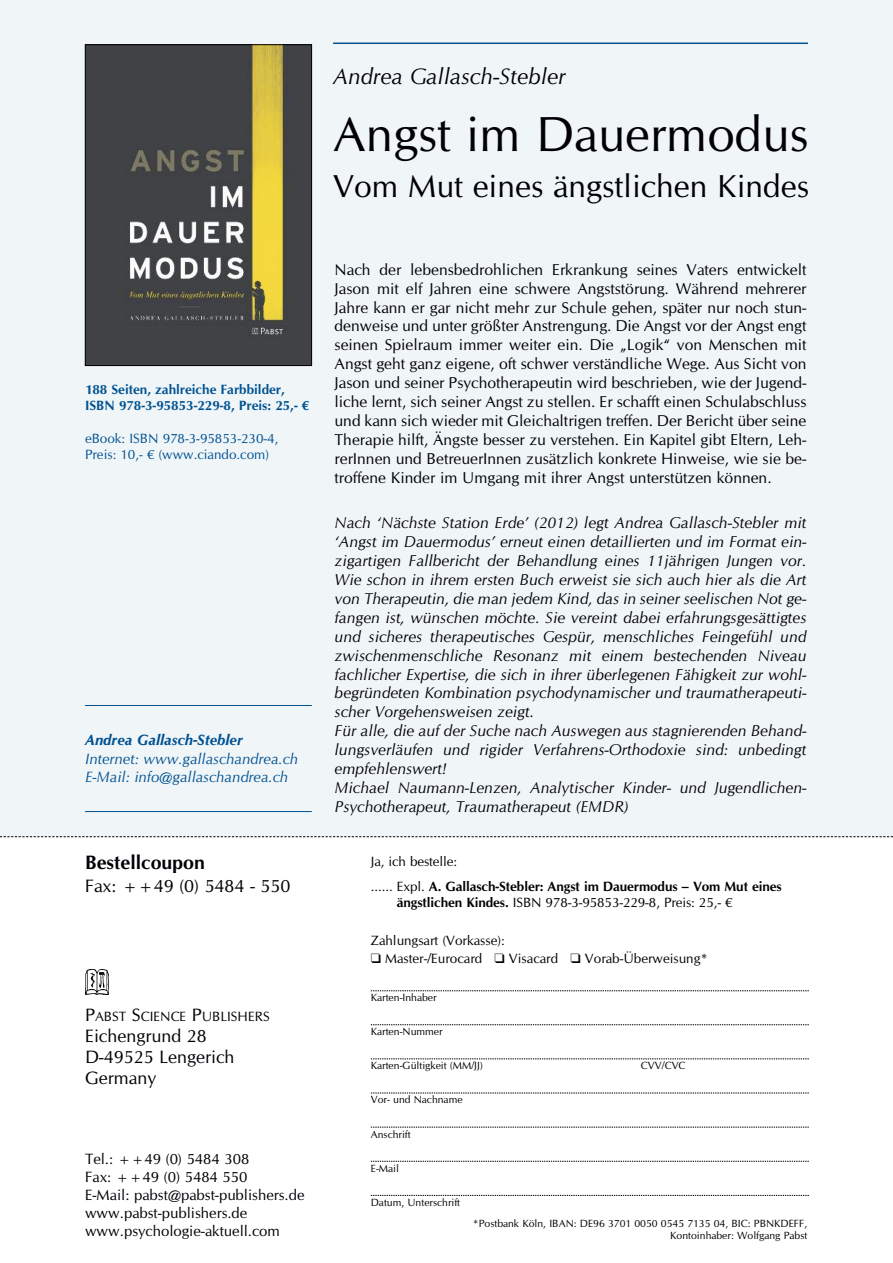
<style>
.page{position:relative;width:893px;height:1263px;background:#fff}
.page>*{position:absolute;margin:0;border:0;box-sizing:border-box;transform-origin:0 0}
.t1{font:49.5px "CG Omega";color:#000006}
.t2{font:31.95px "CG Omega";color:#000006}
.t3{font:italic 22.5px "CG Omega";color:#000006}
.t4{font:700 19.5px "CG Omega";color:#000006}
.t5{font:18px/21px "CG Omega";color:#000006}
.t6{font:italic 15.75px/18.9px "CG Omega";color:#000006}
.t7{font:15.75px/18.9px "CG Omega";color:#000006;text-align:justify}
.t8{font:15px/18px "CG Omega";color:#000006}
.t9{font:italic 15px/18px "CG Omega";color:#005291}
.t10{font:italic 700 15px "CG Omega";color:#005291}
.t11{font:13.5px "CG Omega";color:#000006}
.t12{font:700 13.5px/25.2px "CG Omega";letter-spacing:-.005em;color:#000006}
.t13{font:700 13.5px/16.2px "CG Omega";color:#005291}
.t14{font:13.5px/16.2px "CG Omega";color:#005291}
.t15{font:10.5px/12.6px "CG Omega";color:#000006;text-align:right}
.s1{font-size:18px}
.s2{font-weight:400}
.s3{font-weight:700}
</style>
<div class="page">
<div style="left:0;top:0;width:893px;height:836px;background:#f0f5f8"></div>
<img style="left:87px;top:46px;width:223px;height:318px">
<div style="left:85px;top:44px;width:227px;height:322px;border:1px solid #000006"></div>
<img style="left:86px;top:970px;width:23px;height:25px">
<svg style="left:0;top:836px;width:893px;height:1px"></svg>
<svg style="left:371px;top:990px;width:438px;height:1px"></svg>
<svg style="left:371px;top:1024px;width:438px;height:1px"></svg>
<svg style="left:371px;top:1058px;width:438px;height:1px"></svg>
<svg style="left:371px;top:1093px;width:438px;height:1px"></svg>
<svg style="left:371px;top:1127px;width:438px;height:1px"></svg>
<svg style="left:371px;top:1161px;width:438px;height:1px"></svg>
<svg style="left:371px;top:1195px;width:438px;height:1px"></svg>
<hr style="left:85px;top:705px;width:227px;height:1px;background:#005291">
<hr style="left:85px;top:811px;width:227px;height:1px;background:#005291">
<hr style="left:333px;top:43px;width:475px;height:1px;background:#005291">
<h3 class="t3" style="left:333px;top:63px;width:234px">Andrea Gallasch-Stebler</h3>
<h1 class="t1" style="left:333px;top:104px;width:477px">Angst im Dauermodus</h1>
<h2 class="t2" style="left:333px;top:167px;width:477px">Vom Mut eines ängstlichen Kindes</h2>
<p class="t13" style="left:85px;top:381px;width:226px">188 Seiten, zahlreiche Farbbilder,<br>ISBN 978-3-95853-229-8, Preis: 25,- €</p>
<p class="t14" style="left:85px;top:430px;width:195px">eBook: ISBN 978-3-95853-230-4,<br>Preis: 10,- € (www.ciando.com)</p>
<p class="t10" style="left:85px;top:731px;width:159px">Andrea Gallasch-Stebler</p>
<p class="t9" style="left:85px;top:749px;width:215px">Internet: www.gallaschandrea.ch<br>E-Mail: info@gallaschandrea.ch</p>
<p class="t4" style="left:85px;top:851px;width:121px">Bestellcoupon</p>
<p class="t5" style="left:85px;top:875px;width:207px">Fax: ++49 (0) 5484 - 550</p>
<p class="t11" style="left:85px;top:1008px;width:186px"><span class="s1">P</span>ABST <span class="s1">S</span>CIENCE <span class="s1">P</span>UBLISHErS</p>
<p class="t5" style="left:85px;top:1025px;width:151px">Eichengrund 28<br>D-49525 Lengerich<br>Germany</p>
<p class="t8" style="left:85px;top:1150px;width:221px">Tel.: ++49 (0) 5484 308<br>Fax: ++49 (0) 5484 550<br>E-Mail: pabst@pabst-publishers.de www.pabst-publishers.de www.psychologie-aktuell.com</p>
<p class="t7" style="left:335px;top:260px;width:473px">Nach der lebensbedrohlichen Erkrankung seines Vaters entwickelt Jason mit elf Jahren eine schwere Angststörung. Während mehrerer Jahre kann er gar nicht mehr zur Schule gehen, später nur noch stun&shy;denweise und unter größter Anstrengung. Die Angst vor der Angst engt seinen Spielraum immer weiter ein. Die „Logik“ von Menschen mit Angst geht ganz eigene, oft schwer verständliche Wege. Aus Sicht von Jason und seiner Psychotherapeutin wird beschrieben, wie der Jugend&shy;liche lernt, sich seiner Angst zu stellen. Er schafft einen Schulabschluss und kann sich wieder mit Gleichaltrigen treffen. Der Bericht über seine Therapie hilft, Ängste besser zu verstehen. Ein Kapitel gibt Eltern, Leh&shy;rerInnen und BetreuerInnen zusätzlich konkrete Hinweise, wie sie be&shy;troffene Kinder im Umgang mit ihrer Angst unterstützen können.</p>
<p class="t6" style="left:335px;top:513px;width:473px">Nach ‘Nächste Station Erde’ (2012) legt Andrea Gallasch-Stebler mit ‘Angst im Dauermodus’ erneut einen detaillierten und im Format ein&shy;zigartigen Fallbericht der Behandlung eines 11jährigen Jungen vor.<br>Wie schon in ihrem ersten Buch erweist sie sich auch hier als die Art von Therapeutin, die man jedem Kind, das in seiner seelischen Not ge&shy;fangen ist, wünschen möchte. Sie vereint dabei erfahrungsgesättigtes und sicheres therapeutisches Gespür, menschliches Feingefühl und zwischenmenschliche Resonanz mit einem bestechenden Niveau fachlicher Expertise, die sich in ihrer überlegenen Fähigkeit zur wohl&shy;begründeten Kombination psychodynamischer und traumatherapeuti&shy;scher Vorgehensweisen zeigt.<br>Für alle, die auf der Suche nach Auswegen aus stagnierenden Behand&shy;lungsverläufen und rigider Verfahrens-Orthodoxie sind: unbedingt empfehlenswert!<br>Michael Naumann-Lenzen, Analytischer Kinder- und Jugendlichen-Psychotherapeut, Traumatherapeut (EMDR)</p>
<p class="t12" style="left:371px;top:848px;width:412px"><span class="s2">Ja, ich bestelle:<br>...... Expl.</span> A. Gallasch-Stebler: Angst im Dauermodus – Vom Mut eines</p>
<p class="t11" style="left:397px;top:894px;width:337px"><span class="s3">ängstlichen Kindes.</span> ISBN 978-3-95853-229-8, Preis: 25,- €</p>
<p class="t11" style="left:371px;top:932px;width:136px">Zahlungsart (Vorkasse):</p>
<p class="t11" style="left:371px;top:950px;width:339px">❑ Master-/Eurocard ❑ Visacard ❑ Vorab-Überweisung*</p>
<p class="t15" style="left:371px;top:991px;width:67px">Karten-Inhaber</p>
<p class="t15" style="left:371px;top:1025px;width:73px">Karten-Nummer</p>
<p class="t15" style="left:371px;top:1059px;width:114px">Karten-Gültigkeit (MM/JJ)</p>
<p class="t15" style="left:641px;top:1059px;width:46px">CVV/CVC</p>
<p class="t15" style="left:371px;top:1093px;width:93px">Vor- und Nachname</p>
<p class="t15" style="left:371px;top:1127px;width:41px">Anschrift</p>
<p class="t15" style="left:371px;top:1162px;width:30px">E-Mail</p>
<p class="t15" style="left:371px;top:1196px;width:91px">Datum, Unterschrift</p>
<p class="t15" style="left:473px;top:1216px;width:336px">*Postbank Köln, IBAN: DE96 3701 0050 0545 7135 04, BIC: PBNKDEFF,<br>Kontoinhaber: Wolfgang Pabst</p>
</div>
